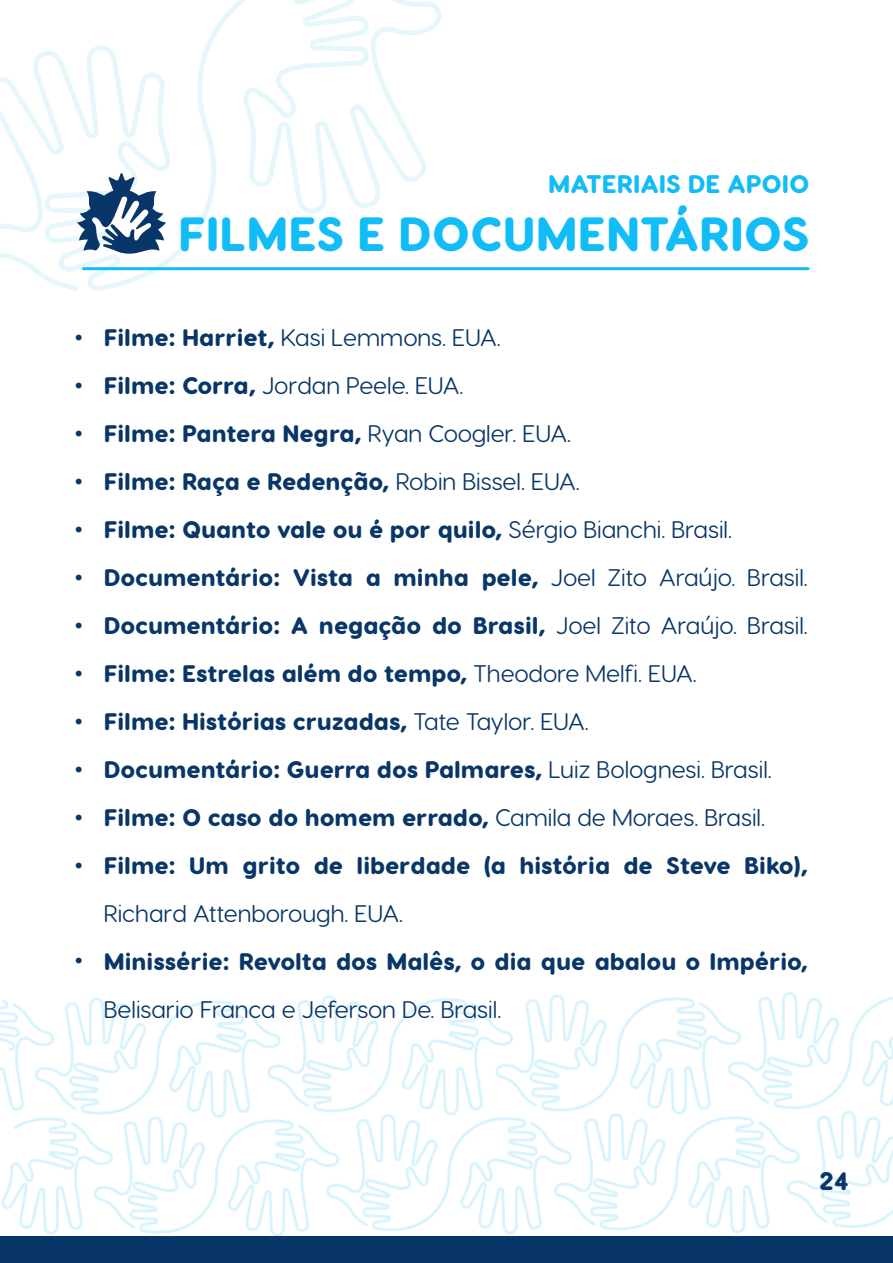
<style>
.page{position:relative;width:893px;height:1263px;background:#fff}
.page>*{position:absolute;margin:0;border:0;box-sizing:border-box;transform-origin:0 0}
.t1{font:800 48px "Visby Round CF";color:#11bcf7}
.t2{font:800 36px/48px "Visby Round CF";color:#093668;text-align:justify}
.t3{font:800 25.5px "Visby Round CF";color:#11bcf7}
.t4{font:800 25.5px "Visby Round CF";color:#093668}
.t5{font:800 24px/48px "Visby Round CF";color:#093668}
.t6{font:24px "Visby Round CF";color:#093668}
.s1{font-weight:400}
</style>
<div class="page">
<svg style="left:1px;top:992px;width:892px;height:244px"></svg>
<svg style="left:1px;top:0;width:444px;height:291px"></svg>
<div style="left:0;top:1236px;width:893px;height:27px;background:#093668"></div>
<hr style="left:83px;top:267px;width:725px;height:3px;background:#11bcf7">
<svg style="left:77px;top:173px;width:89px;height:84px"></svg>
<p class="t3" style="left:548px;top:168px;width:263px">MATERIAIS DE APOIO</p>
<h1 class="t1" style="left:178px;top:203px;width:633px">FILMES E DOCUMENTÁRIOS</h1>
<h2 class="t2" style="left:74px;top:312px;width:11px">• • • • • • • • • • • •</h2>
<h2 class="t2" style="left:74px;top:934px;width:11px">•</h2>
<p class="t5" style="left:104px;top:313px;width:706px">Filme: Harriet, <span class="s1">Kasi Lemmons. EUA.<br></span>Filme: Corra, <span class="s1">Jordan Peele. EUA.<br></span>Filme: Pantera Negra, <span class="s1">Ryan Coogler. EUA.<br></span>Filme: Raça e Redenção, <span class="s1">Robin Bissel. EUA.<br></span>Filme: Quanto vale ou é por quilo, <span class="s1">Sérgio Bianchi. Brasil.<br></span>Documentário: Vista a minha pele, <span class="s1">Joel Zito Araújo. Brasil.<br></span>Documentário: A negação do Brasil, <span class="s1">Joel Zito Araújo. Brasil.<br></span>Filme: Estrelas além do tempo, <span class="s1">Theodore Melfi. EUA.<br></span>Filme: Histórias cruzadas, <span class="s1">Tate Taylor. EUA.<br></span>Documentário: Guerra dos Palmares, <span class="s1">Luiz Bolognesi. Brasil.<br></span>Filme: O caso do homem errado, <span class="s1">Camila de Moraes. Brasil.<br></span>Filme: Um grito de liberdade (a história de Steve Biko),</p>
<p class="t6" style="left:104px;top:898px;width:301px">Richard Attenborough. EUA.</p>
<p class="t5" style="left:104px;top:937px;width:706px">Minissérie: Revolta dos Malês, o dia que abalou o Império,</p>
<p class="t6" style="left:104px;top:994px;width:399px">Belisario Franca e Jeferson De. Brasil.</p>
<p class="t4" style="left:819px;top:1164px;width:31px">24</p>
</div>
